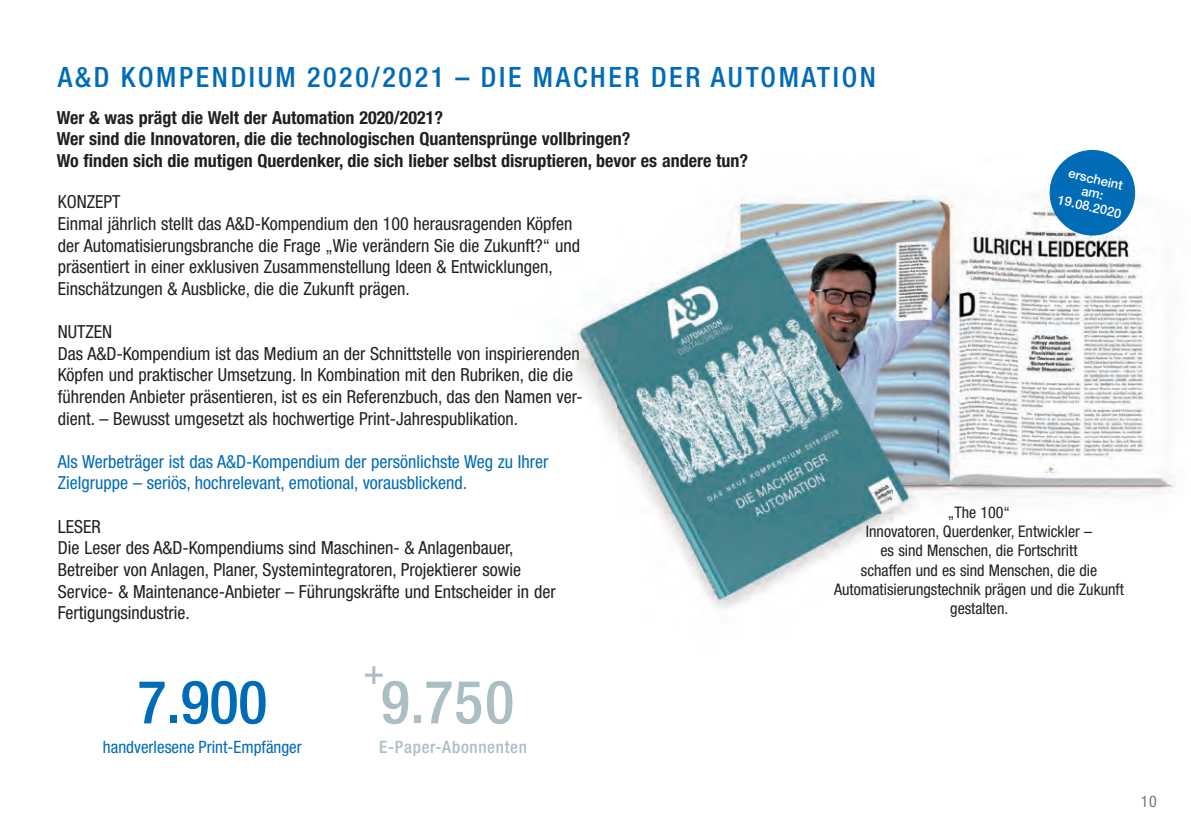
<style>
.page{position:relative;width:1191px;height:840px;background:#fff}
.page>*{position:absolute;margin:0;border:0;box-sizing:border-box;transform-origin:0 0}
.t1{font:500 condensed 60px "Helvetica Neue LT Std";color:#006bb6}
.t2{font:500 condensed 60px "Helvetica Neue LT Std";color:#abbec4}
.t3{font:500 condensed 35px "Helvetica Neue LT Std";color:#abbec4}
.t4{font:500 condensed 28px "Helvetica Neue LT Std";letter-spacing:.095em;color:#006bb6}
.t5{font:condensed 18px/21.6px "Helvetica Neue LT Std";color:#231f20}
.t6{font:700 condensed 18px/21.6px "Helvetica Neue LT Std";color:#231f20}
.t7{font:condensed 18px/21.6px "Helvetica Neue LT Std";color:#006bb6}
.t8{font:condensed 17px "Helvetica Neue LT Std";color:#006bb6}
.t9{font:500 condensed 17px "Helvetica Neue LT Std";letter-spacing:.04em;color:#abbec4}
.t10{font:condensed 16px/19.2px "Helvetica Neue LT Std";color:#231f20;text-align:center}
.t11{font:condensed 16px "Helvetica Neue LT Std";color:#76787b}
.t12{font:500 13px/14px "Helvetica Neue LT Std";color:#fff;text-align:center}
</style>
<div class="page">
<img style="left:648px;top:158px;width:527px;height:354px">
<img style="left:556px;top:291px;width:92px;height:204px">
<img style="left:659px;top:512px;width:247px;height:97px">
<div style="left:1050px;top:150px;width:84px;height:85px;background:#006bb6;border-radius:50%"></div>
<h3 class="t4" style="left:58px;top:60px;width:819px">A&amp;D KOMPENDIUM 2020/2021 – DIE MACHER DER AUTOMATION</h3>
<p class="t6" style="left:57px;top:106px;width:693px">Wer &amp; was prägt die Welt der Automation 2020/2021?<br>Wer sind die Innovatoren, die die technologischen Quantensprünge vollbringen?<br>Wo finden sich die mutigen Querdenker, die sich lieber selbst disruptieren, bevor es andere tun?</p>
<p class="t12" style="left:1065px;top:165px;width:67px;rotate:13deg">erscheint am:<br>19.08.2020</p>
<p class="t5" style="left:58px;top:191px;width:523px">KONZEPT<br>Einmal jährlich stellt das A&amp;D-Kompendium den 100 herausragenden Köpfen der Automatisierungsbranche die Frage „Wie verändern Sie die Zukunft?“ und präsentiert in einer exklusiven Zusammenstellung Ideen &amp; Entwicklungen, Einschätzungen &amp; Ausblicke, die die Zukunft prägen.</p>
<p class="t5" style="left:58px;top:320px;width:526px">NUTZEN<br>Das A&amp;D-Kompendium ist das Medium an der Schnittstelle von inspirierenden Köpfen und praktischer Umsetzung. In Kombination mit den Rubriken, die die führenden Anbieter präsentieren, ist es ein Referenzbuch, das den Namen ver&shy;dient. – Bewusst umgesetzt als hochwertige Print-Jahrespublikation.</p>
<p class="t7" style="left:58px;top:450px;width:492px">Als Werbeträger ist das A&amp;D-Kompendium der persönlichste Weg zu Ihrer<br>Zielgruppe – seriös, hochrelevant, emotional, vorausblickend.</p>
<p class="t5" style="left:58px;top:515px;width:499px">LESER<br>Die Leser des A&amp;D-Kompendiums sind Maschinen- &amp; Anlagenbauer, Betreiber von Anlagen, Planer, Systemintegratoren, Projektierer sowie Service- &amp; Maintenance-Anbieter – Führungskräfte und Entscheider in der Fertigungsindustrie.</p>
<p class="t10" style="left:834px;top:502px;width:291px">„The 100“<br>Innovatoren, Querdenker, Entwickler –<br>es sind Menschen, die Fortschritt<br>schaffen und es sind Menschen, die die<br>Automatisierungstechnik prägen und die Zukunft gestalten.</p>
<h1 class="t1" style="left:138px;top:666px;width:131px">7.900</h1>
<p class="t8" style="left:103px;top:736px;width:200px">handverlesene Print-Empfänger</p>
<h2 class="t3" style="left:363px;top:650px;width:22px">+</h2>
<h1 class="t2" style="left:381px;top:665px;width:135px">9.750</h1>
<p class="t9" style="left:379px;top:736px;width:149px">E-Paper-Abonnenten</p>
<p class="t11" style="left:1141px;top:791px;width:17px">10</p>
</div>
